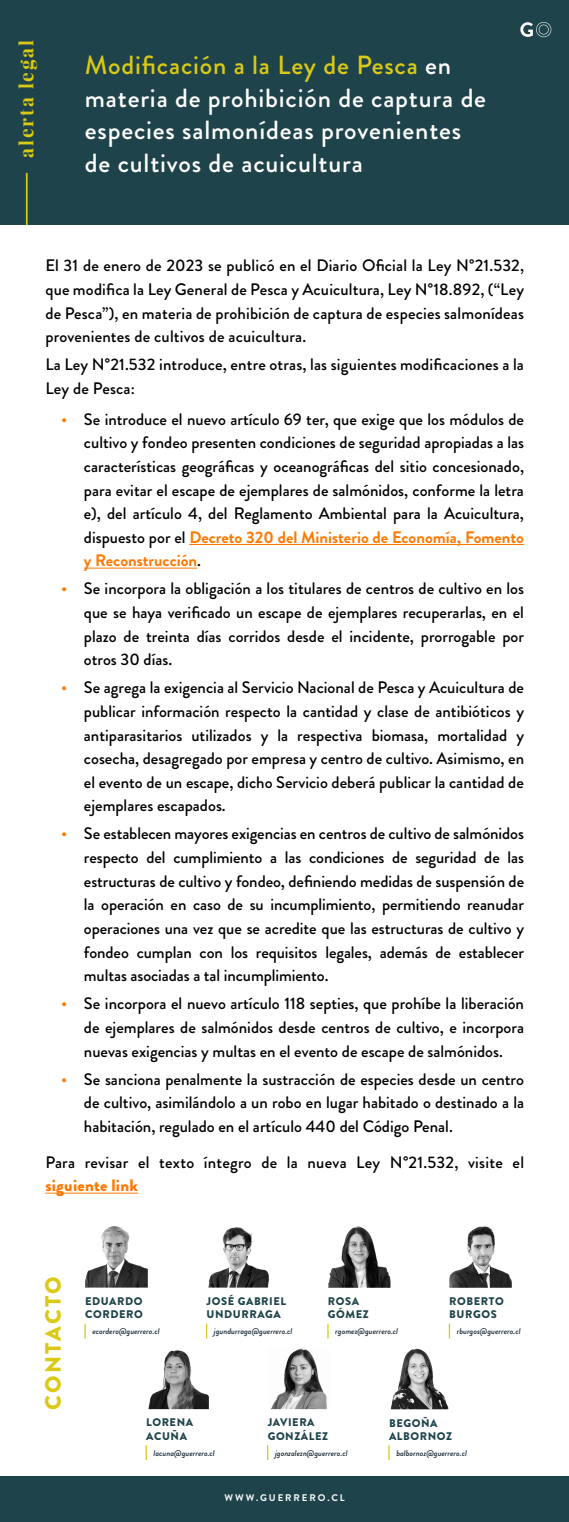
<style>
.page{position:relative;width:569px;height:1522px;background:#fff}
.page>*{position:absolute;margin:0;border:0;box-sizing:border-box;transform-origin:0 0}
.t1{font:500 26.25px/32.4px "Brandon Grotesque";letter-spacing:.03em;color:#fff}
.t2{font:900 22.14px "Brandon Grotesque";letter-spacing:.1em;color:#daca15}
.t3{font:700 19.16px "Playfair Display";letter-spacing:.1em;color:#daca15}
.t4{font:500 16.62px/23.6px "Brandon Grotesque";color:#000;text-align:justify}
.t5{font:900 16.62px "Brandon Grotesque";letter-spacing:.015em;color:#ff7900}
.t6{font:500 16.62px "Brandon Grotesque";color:#ff7900}
.t7{font:900 11.03px/13.4px "Brandon Grotesque";letter-spacing:.05em;color:#1e434b}
.t8{font:700 9.62px "Brandon Grotesque";letter-spacing:.2em;color:#fff}
.t9{font:italic 500 8.31px "Brandon Grotesque";color:#142634}
.s1{color:#daca15}
.s2{font-weight:700;color:#ff7900}
</style>
<div class="page">
<div style="left:0;top:0;width:569px;height:225px;background:#1e434b"></div>
<hr style="left:26px;top:173px;width:2px;height:52px;background:#daca15">
<svg style="left:520px;top:22px;width:31px;height:15px"></svg>
<hr style="left:45px;top:1193px;width:93px;height:1px;background:#ff7900">
<hr style="left:189px;top:544px;width:335px;height:1px;background:#ff7900">
<hr style="left:84px;top:568px;width:113px;height:1px;background:#ff7900">
<div style="left:0;top:1476px;width:569px;height:46px;background:#1e434b"></div>
<img style="left:208px;top:1227px;width:61px;height:60px">
<img style="left:328px;top:1226px;width:62px;height:62px">
<img style="left:449px;top:1226px;width:63px;height:62px">
<svg style="left:206px;top:1323px;width:1px;height:15px"></svg>
<svg style="left:327px;top:1323px;width:1px;height:15px"></svg>
<svg style="left:449px;top:1323px;width:1px;height:15px"></svg>
<svg style="left:84px;top:1323px;width:2px;height:15px"></svg>
<img style="left:85px;top:1226px;width:63px;height:61px">
<svg style="left:146px;top:1445px;width:1px;height:15px"></svg>
<img style="left:148px;top:1350px;width:61px;height:59px">
<img style="left:271px;top:1348px;width:57px;height:61px">
<img style="left:390px;top:1348px;width:59px;height:61px">
<svg style="left:267px;top:1445px;width:1px;height:15px"></svg>
<svg style="left:388px;top:1445px;width:2px;height:15px"></svg>
<p class="t3" style="left:14px;top:158px;width:119px;rotate:-90deg">alerta legal</p>
<h1 class="t1" style="left:85px;top:50px;width:403px"><span class="s1">Modificación a la Ley de Pesca</span> en materia de prohibición de captura de especies salmonídeas provenientes de cultivos de acuicultura</h1>
<p class="t4" style="left:45px;top:254px;width:480px">El 31 de enero de 2023 se publicó en el Diario Oficial la Ley N°21.532, que modifica la Ley General de Pesca y Acuicultura, Ley N°18.892, (“Ley de Pesca”), en materia de prohibición de captura de especies salmonídeas provenientes de cultivos de acuicultura.</p>
<p class="t4" style="left:45px;top:353px;width:480px">La Ley N°21.532 introduce, entre otras, las siguientes modificaciones a la<br>Ley de Pesca:</p>
<p class="t6" style="left:61px;top:407px;width:8px">•</p>
<p class="t6" style="left:61px;top:577px;width:8px">•</p>
<p class="t6" style="left:61px;top:676px;width:8px">•</p>
<p class="t6" style="left:61px;top:822px;width:8px">•</p>
<p class="t6" style="left:61px;top:992px;width:8px">•</p>
<p class="t6" style="left:61px;top:1067px;width:8px">•</p>
<p class="t4" style="left:84px;top:407px;width:442px">Se introduce el nuevo artículo 69 ter, que exige que los módulos de cultivo y fondeo presenten condiciones de seguridad apropiadas a las características geográficas y oceanográficas del sitio concesionado, para evitar el escape de ejemplares de salmónidos, conforme la letra e), del artículo 4, del Reglamento Ambiental para la Acuicultura, dispuesto por el <span class="s2">Decreto 320 del Ministerio de Economía, Fomento y Reconstrucción</span>.</p>
<p class="t4" style="left:84px;top:577px;width:441px">Se incorpora la obligación a los titulares de centros de cultivo en los que se haya verificado un escape de ejemplares recuperarlas, en el plazo de treinta días corridos desde el incidente, prorrogable por otros 30 días.</p>
<p class="t4" style="left:84px;top:676px;width:442px">Se agrega la exigencia al Servicio Nacional de Pesca y Acuicultura de publicar información respecto la cantidad y clase de antibióticos y antiparasitarios utilizados y la respectiva biomasa, mortalidad y cosecha, desagregado por empresa y centro de cultivo. Asimismo, en el evento de un escape, dicho Servicio deberá publicar la cantidad de ejemplares escapados.</p>
<p class="t4" style="left:84px;top:822px;width:442px">Se establecen mayores exigencias en centros de cultivo de salmónidos respecto del cumplimiento a las condiciones de seguridad de las estructuras de cultivo y fondeo, definiendo medidas de suspensión de la operación en caso de su incumplimiento, permitiendo reanudar operaciones una vez que se acredite que las estructuras de cultivo y fondeo cumplan con los requisitos legales, además de establecer multas asociadas a tal incumplimiento.</p>
<p class="t4" style="left:84px;top:992px;width:441px">Se incorpora el nuevo artículo 118 septies, que prohíbe la liberación de ejemplares de salmónidos desde centros de cultivo, e incorpora nuevas exigencias y multas en el evento de escape de salmónidos.</p>
<p class="t4" style="left:84px;top:1067px;width:442px">Se sanciona penalmente la sustracción de especies desde un centro de cultivo, asimilándolo a un robo en lugar habitado o destinado a la habitación, regulado en el artículo 440 del Código Penal.</p>
<p class="t4" style="left:45px;top:1150px;width:480px">Para revisar el texto íntegro de la nueva Ley N°21.532, visite el</p>
<p class="t5" style="left:45px;top:1174px;width:94px">siguiente link</p>
<h2 class="t2" style="left:38px;top:1410px;width:135px;rotate:-90deg">CONTACTO</h2>
<p class="t7" style="left:85px;top:1294px;width:59px">EDUARDO<br>CORDERO</p>
<p class="t9" style="left:92px;top:1325px;width:69px">ecordero@guerrero.cl</p>
<p class="t7" style="left:207px;top:1294px;width:81px">JOSÉ GABRIEL<br>UNDURRAGA</p>
<p class="t7" style="left:328px;top:1294px;width:42px">ROSA<br>GÓMEZ</p>
<p class="t7" style="left:449px;top:1294px;width:56px">ROBERTO<br>BURGOS</p>
<p class="t9" style="left:214px;top:1325px;width:80px">jgundurraga@guerrero.cl</p>
<p class="t9" style="left:335px;top:1325px;width:64px">rgomez@guerrero.cl</p>
<p class="t9" style="left:457px;top:1325px;width:65px">rburgos@guerrero.cl</p>
<p class="t7" style="left:146px;top:1416px;width:48px">LORENA<br>ACUÑA</p>
<p class="t9" style="left:153px;top:1447px;width:63px">lacuna@guerrero.cl</p>
<p class="t7" style="left:268px;top:1416px;width:62px">JAVIERA<br>GONZÁLEZ</p>
<p class="t7" style="left:389px;top:1416px;width:64px">BEGOÑA<br>ALBORNOZ</p>
<p class="t9" style="left:275px;top:1447px;width:74px">jgonzalezn@guerrero.cl</p>
<p class="t9" style="left:396px;top:1447px;width:72px">balbornoz@guerrero.cl</p>
<p class="t8" style="left:224px;top:1491px;width:122px">WWW.GUERRERO.CL</p>
</div>
